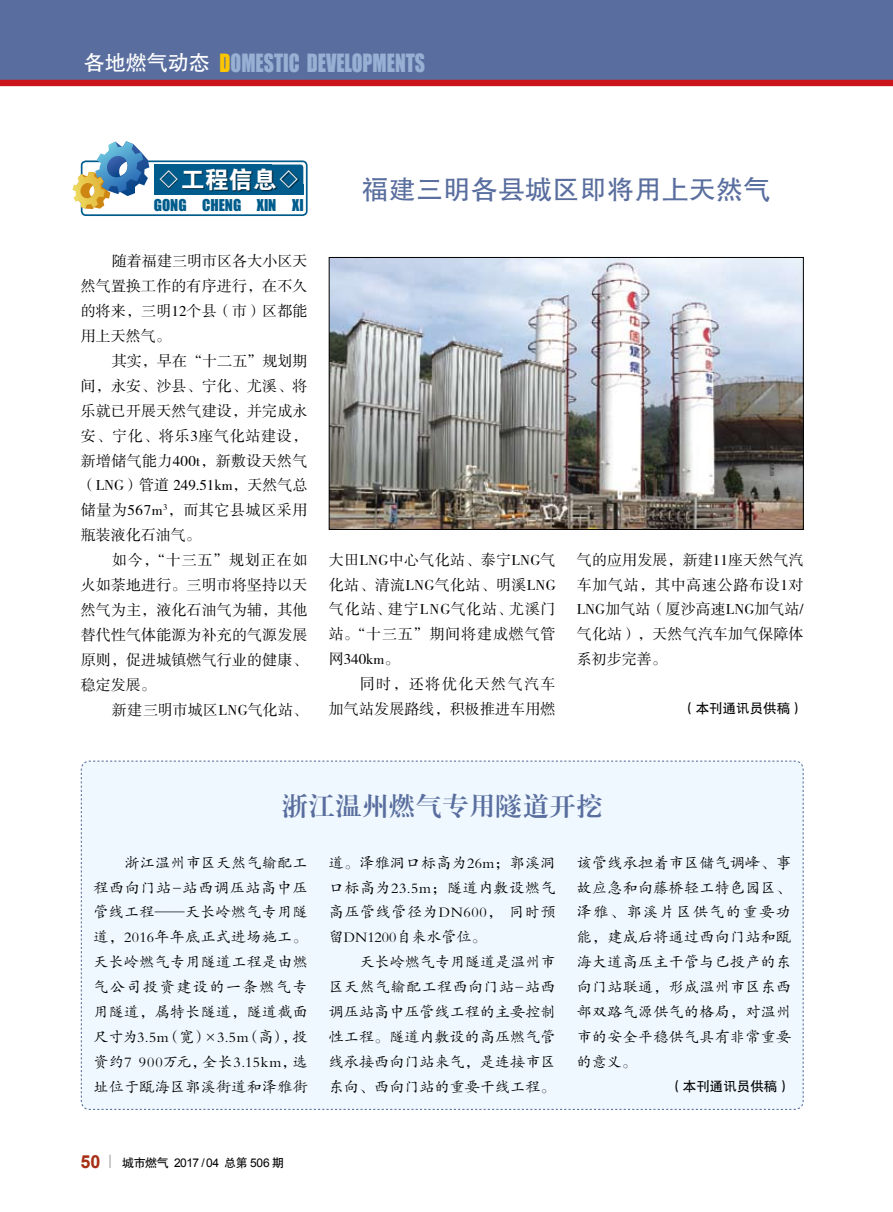
<style>
.page{position:relative;width:893px;height:1212px;background:#fff}
.page>*{position:absolute;margin:0;border:0;box-sizing:border-box;transform-origin:0 0}
.t1{font:27px "FZHTJW GB1 0";letter-spacing:.01em;color:#596e9e}
.t2{font:25.5px "FZXBSJW GB1 0";letter-spacing:.05em;color:#596e9e}
.t3{font:24px "FZDHTJW GB1 0";color:#fff}
.t4{font:23.1px "Impact";color:#98b0d3;scale:.86 1}
.t5{font:15px/24.9px "FZSSJW GB1 0";letter-spacing:.01em;color:#000;text-align:justify}
.t6{font:15px/24.9px "FZKTJW GB1 0";letter-spacing:.02em;color:#000;text-align:justify}
.t7{font:15px "Impact";color:#005c8c}
.t8{font:13.5px "FZHTJW GB1 0";color:#000}
.t9{font:12px "Arial";letter-spacing:-.04em;color:#000}
.s1{font-family:"FZHTJW GB1 0";font-size:21px;color:#fff}
.s2{color:#fcc700}
.s3{font-weight:700;font-size:18px;color:#a62e14}
.s4{font-family:"FZHTJW GB1 0"}
</style>
<div class="page">
<div style="left:0;top:0;width:893px;height:82px;background:#596e9e"></div>
<div style="left:0;top:80px;width:893px;height:6px;background:#cc141d"></div>
<svg style="left:109px;top:1155px;width:2px;height:13px"></svg>
<div style="left:80px;top:760px;width:724px;height:350px;background:#eff8fe"></div>
<div style="left:81px;top:160px;width:227px;height:56px;border:2px solid #005c8c;border-radius:4px"></div>
<div style="left:154px;top:164px;width:149px;height:31px;background:#005c8c;border-radius:3px"></div>
<div style="left:154px;top:164px;width:117px;height:31px;background:#005c8c"></div>
<div style="left:160px;top:169px;width:175px;height:42px;background:#000;opacity:.65"></div>
<svg style="left:72px;top:141px;width:77px;height:68px"></svg>
<img style="left:331px;top:259px;width:471px;height:269px">
<div style="left:329px;top:257px;width:475px;height:273px;border:1px solid #000"></div>
<h3 class="t4" style="left:84px;top:45px;width:398px"><span class="s1">各地燃气动态</span> <span class="s2">D</span>OMESTIC DEVELOPMENTS</h3>
<h3 class="t3" style="left:157px;top:167px;width:145px">◇工程信息◇</h3>
<p class="t7" style="left:154px;top:193px;width:151px">GONG CHENG XIN XI</p>
<p class="t5" style="left:81px;top:249px;width:228px;text-indent:31px">随着福建三明市区各大小区天然气置换工作的有序进行，在不久的将来，三明12个县（市）区都能用上天然气。</p>
<p class="t5" style="left:81px;top:349px;width:228px;text-indent:31px">其实，早在“十二五”规划期间，永安、沙县、宁化、尤溪、将乐就已开展天然气建设，并完成永安、宁化、将乐3座气化站建设，新增储气能力400t，新敷设天然气（LNG）管道 249.51km，天然气总储量为567m<sup>3</sup>，而其它县城区采用瓶装液化石油气。</p>
<p class="t5" style="left:81px;top:548px;width:228px;text-indent:31px">如今，“十三五”规划正在如火如荼地进行。三明市将坚持以天然气为主，液化石油气为辅，其他替代性气体能源为补充的气源发展原则，促进城镇燃气行业的健康、稳定发展。</p>
<p class="t5" style="left:112px;top:698px;width:197px">新建三明市城区LNG气化站、</p>
<h1 class="t1" style="left:362px;top:174px;width:410px">福建三明各县城区即将用上天然气</h1>
<p class="t5" style="left:329px;top:548px;width:228px">大田LNG中心气化站、泰宁LNG气化站、清流LNG气化站、明溪LNG气化站、建宁LNG气化站、尤溪门站。“十三五”期间将建成燃气管网340km。</p>
<p class="t5" style="left:329px;top:672px;width:228px;text-align:right">同时，还将优化天然气汽车<br>加气站发展路线，积极推进车用燃</p>
<p class="t5" style="left:577px;top:548px;width:228px">气的应用发展，新建11座天然气汽车加气站，其中高速公路布设1对LNG加气站（厦沙高速LNG加气站/气化站），天然气汽车加气保障体系初步完善。</p>
<p class="t8" style="left:682px;top:701px;width:123px">（本刊通讯员供稿）</p>
<h2 class="t2" style="left:282px;top:792px;width:322px">浙江温州燃气专用隧道开挖</h2>
<p class="t6" style="left:329px;top:850px;width:228px">道。泽雅洞口标高为26m；郭溪洞口标高为23.5m；隧道内敷设燃气高压管线管径为DN600， 同时预留DN1200自来水管位。</p>
<p class="t6" style="left:329px;top:950px;width:228px;text-indent:31px">天长岭燃气专用隧道是温州市区天然气输配工程西向门站-站西调压站高中压管线工程的主要控制性工程。隧道内敷设的高压燃气管线承接西向门站来气，是连接市区东向、西向门站的重要干线工程。</p>
<p class="t6" style="left:577px;top:850px;width:216px">该管线承担着市区储气调峰、事故应急和向藤桥轻工特色园区、泽雅、郭溪片区供气的重要功能，建成后将通过西向门站和瓯海大道高压主干管与已投产的东向门站联通，形成温州市区东西部双路气源供气的格局，对温州市的安全平稳供气具有非常重要的意义。</p>
<p class="t8" style="left:669px;top:1078px;width:123px">（本刊通讯员供稿）</p>
<p class="t6" style="left:94px;top:850px;width:216px;text-indent:31px">浙江温州市区天然气输配工程西向门站-站西调压站高中压管线工程——天长岭燃气专用隧道，2016年年底正式进场施工。天长岭燃气专用隧道工程是由燃气公司投资建设的一条燃气专用隧道，属特长隧道，隧道截面尺寸为3.5m（宽）×3.5m（高），投资约7 900万元，全长3.15km，选址位于瓯海区郭溪街道和泽雅街</p>
<p class="t9" style="left:80px;top:1155px;width:205px"><span class="s3">50</span> <span class="s4">城市燃气</span> 2017 / 04 <span class="s4">总第</span> 506 <span class="s4">期</span></p>
</div>
